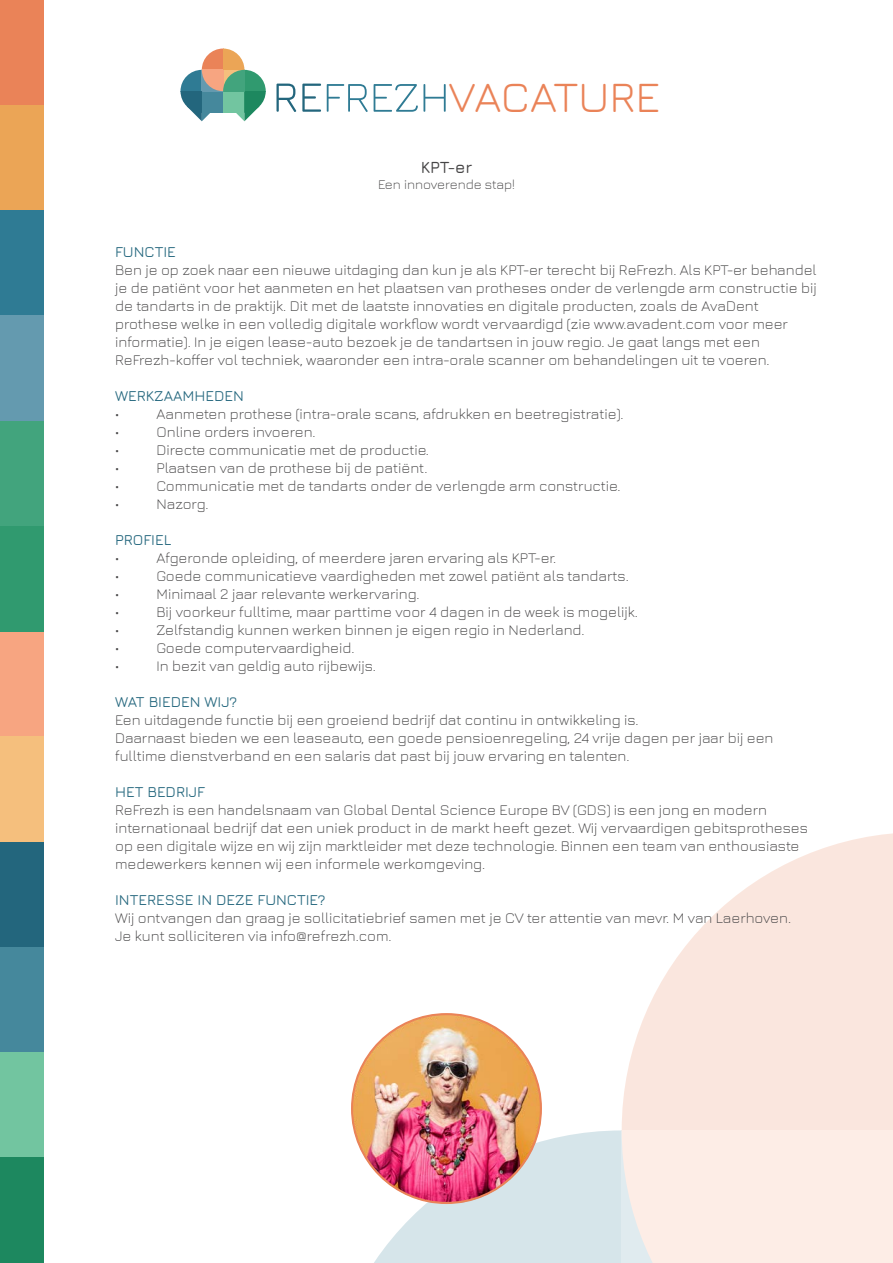
<style>
.page{position:relative;width:893px;height:1263px;background:#fff}
.page>*{position:absolute;margin:0;border:0;box-sizing:border-box;transform-origin:0 0}
.t1{font:43.95px "Jura";color:#ea8358}
.t2{font:600 16.5px "Jura";color:#464546}
.t3{font:300 15px/18px "Jura";color:#464546}
.t4{font:500 15px "Jura";color:#23667d}
.t5{font:300 13.5px "Jura";color:#464546}
</style>
<div class="page">
<svg style="left:622px;top:833px;width:270px;height:297px;fill:#fae6de"></svg>
<svg style="left:374px;top:1130px;width:518px;height:133px;background:#efeae8"></svg>
<div style="left:0;top:0;width:43px;height:105px;background:#ea8358"></div>
<div style="left:0;top:105px;width:43px;height:105px;background:#eba556"></div>
<div style="left:0;top:631px;width:43px;height:106px;background:#f7a581"></div>
<div style="left:0;top:737px;width:43px;height:105px;background:#f5bf7d"></div>
<div style="left:0;top:210px;width:43px;height:106px;background:#2f7b94"></div>
<div style="left:0;top:316px;width:43px;height:105px;background:#649aaf"></div>
<div style="left:0;top:842px;width:43px;height:105px;background:#23667d"></div>
<div style="left:0;top:947px;width:43px;height:105px;background:#45889c"></div>
<div style="left:0;top:421px;width:43px;height:105px;background:#42a47d"></div>
<div style="left:0;top:526px;width:43px;height:105px;background:#309a6f"></div>
<div style="left:0;top:1052px;width:43px;height:106px;background:#72c5a0"></div>
<div style="left:0;top:1158px;width:43px;height:105px;background:#1d885f"></div>
<svg style="left:180px;top:49px;width:86px;height:72px"></svg>
<svg style="left:276px;top:84px;width:20px;height:28px"></svg>
<svg style="left:302px;top:84px;width:19px;height:28px"></svg>
<svg style="left:327px;top:84px;width:41px;height:28px"></svg>
<svg style="left:374px;top:84px;width:72px;height:28px"></svg>
<img style="left:352px;top:1014px;width:189px;height:189px">
<h1 class="t1" style="left:449px;top:65px;width:213px">VACATURE</h1>
<p class="t2" style="left:421px;top:155px;width:53px">KPT-er</p>
<p class="t5" style="left:378px;top:175px;width:138px">Een innoverende stap!</p>
<p class="t4" style="left:115px;top:241px;width:62px">FUNCTIE</p>
<p class="t3" style="left:115px;top:260px;width:703px">Ben je op zoek naar een nieuwe uitdaging dan kun je als KPT-er terecht bij ReFrezh. Als KPT-er behandel je de patiënt voor het aanmeten en het plaatsen van protheses onder de verlengde arm constructie bij de tandarts in de praktijk. Dit met de laatste innovaties en digitale producten, zoals de AvaDent prothese welke in een volledig digitale workflow wordt vervaardigd (zie www.avadent.com voor meer informatie). In je eigen lease-auto bezoek je de tandartsen in jouw regio. Je gaat langs met een ReFrezh-koffer vol techniek, waaronder een intra-orale scanner om behandelingen uit te voeren.</p>
<p class="t4" style="left:115px;top:385px;width:130px">WERKZAAMHEDEN</p>
<p class="t3" style="left:115px;top:404px;width:6px">•</p>
<p class="t3" style="left:157px;top:404px;width:469px">Aanmeten prothese (intra-orale scans, afdrukken en beetregistratie).</p>
<p class="t3" style="left:115px;top:422px;width:6px">•</p>
<p class="t3" style="left:157px;top:422px;width:161px">Online orders invoeren.</p>
<p class="t3" style="left:115px;top:440px;width:6px">•</p>
<p class="t3" style="left:157px;top:440px;width:274px">Directe communicatie met de productie.</p>
<p class="t3" style="left:115px;top:458px;width:6px">•</p>
<p class="t3" style="left:157px;top:458px;width:272px">Plaatsen van de prothese bij de patiënt.</p>
<p class="t3" style="left:115px;top:476px;width:6px">•</p>
<p class="t3" style="left:157px;top:476px;width:465px">Communicatie met de tandarts onder de verlengde arm constructie.</p>
<p class="t3" style="left:115px;top:494px;width:6px">•</p>
<p class="t3" style="left:157px;top:494px;width:54px">Nazorg.</p>
<p class="t4" style="left:115px;top:529px;width:58px">PROFIEL</p>
<p class="t3" style="left:115px;top:548px;width:6px">•</p>
<p class="t3" style="left:157px;top:548px;width:401px">Afgeronde opleiding, of meerdere jaren ervaring als KPT-er.</p>
<p class="t3" style="left:115px;top:566px;width:6px">•</p>
<p class="t3" style="left:157px;top:566px;width:474px">Goede communicatieve vaardigheden met zowel patiënt als tandarts.</p>
<p class="t3" style="left:115px;top:584px;width:6px">•</p>
<p class="t3" style="left:157px;top:584px;width:265px">Minimaal 2 jaar relevante werkervaring.</p>
<p class="t3" style="left:115px;top:602px;width:6px">•</p>
<p class="t3" style="left:157px;top:602px;width:483px">Bij voorkeur fulltime, maar parttime voor 4 dagen in de week is mogelijk.</p>
<p class="t3" style="left:115px;top:620px;width:6px">•</p>
<p class="t3" style="left:157px;top:620px;width:429px">Zelfstandig kunnen werken binnen je eigen regio in Nederland.</p>
<p class="t3" style="left:115px;top:638px;width:6px">•</p>
<p class="t3" style="left:157px;top:638px;width:199px">Goede computervaardigheid.</p>
<p class="t3" style="left:115px;top:656px;width:6px">•</p>
<p class="t3" style="left:157px;top:656px;width:221px">In bezit van geldig auto rijbewijs.</p>
<p class="t4" style="left:115px;top:691px;width:124px">WAT BIEDEN WIJ?</p>
<p class="t3" style="left:115px;top:710px;width:660px">Een uitdagende functie bij een groeiend bedrijf dat continu in ontwikkeling is.<br>Daarnaast bieden we een leaseauto, een goede pensioenregeling, 24 vrije dagen per jaar bij een fulltime dienstverband en een salaris dat past bij jouw ervaring en talenten.</p>
<p class="t4" style="left:115px;top:781px;width:91px">HET BEDRIJF</p>
<p class="t3" style="left:115px;top:800px;width:694px">ReFrezh is een handelsnaam van Global Dental Science Europe BV (GDS) is een jong en modern internationaal bedrijf dat een uniek product in de markt heeft gezet. Wij vervaardigen gebitsprotheses op een digitale wijze en wij zijn marktleider met deze technologie. Binnen een team van enthousiaste medewerkers kennen wij een informele werkomgeving.</p>
<p class="t4" style="left:115px;top:889px;width:212px">INTERESSE IN DEZE FUNCTIE?</p>
<p class="t3" style="left:115px;top:908px;width:678px">Wij ontvangen dan graag je sollicitatiebrief samen met je CV ter attentie van mevr. M van Laerhoven.<br>Je kunt solliciteren via info@refrezh.com.</p>
</div>
